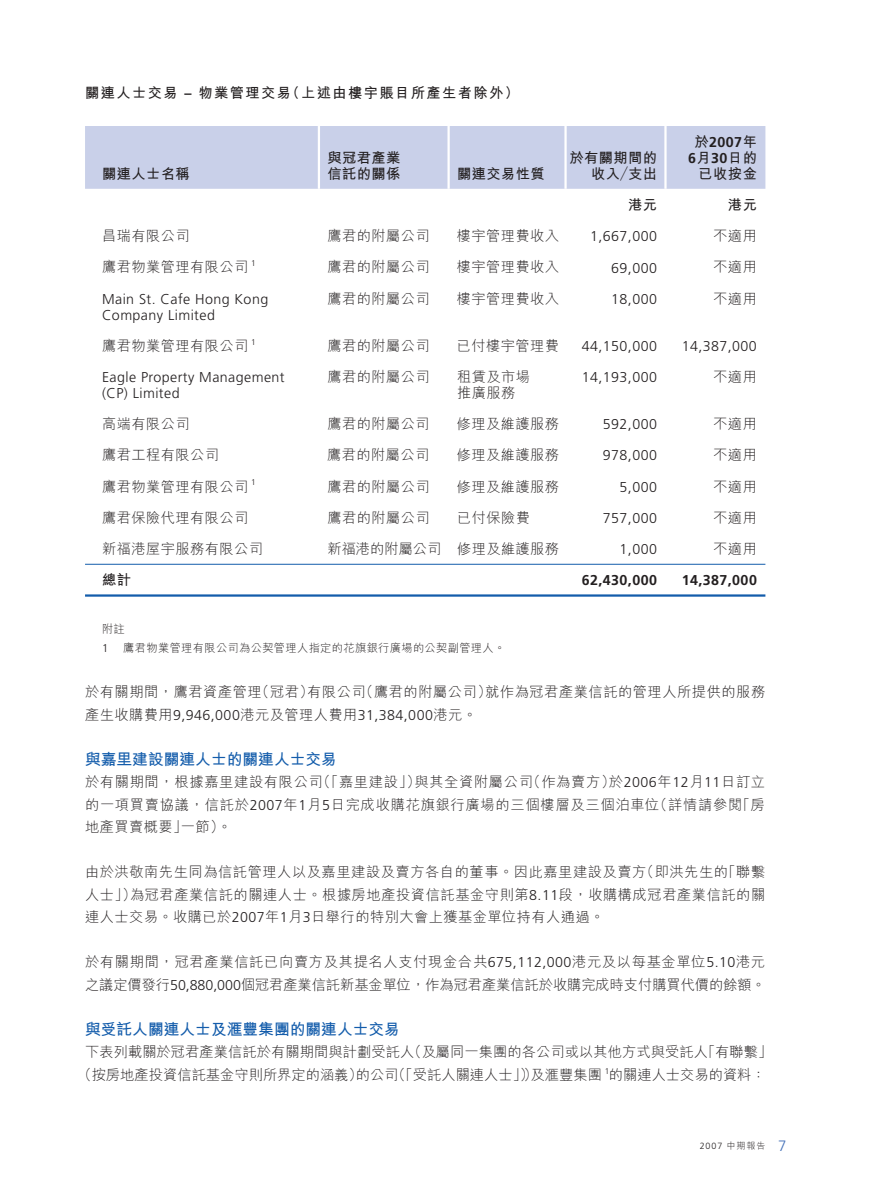
<style>
.page{position:relative;width:893px;height:1191px;background:#fff}
.page>*{position:absolute;margin:0;border:0;box-sizing:border-box;transform-origin:0 0}
.t1{font:15.75px "M Hei HK Bold B5 pc H";color:#135cab}
.t2{font:14.25px/22.5px "M Hei HK Light B5 pc H";letter-spacing:.03em;color:#231f20;text-align:justify}
.t3{font:300 14.25px/15.8px "Frutiger";letter-spacing:.03em;color:#231f20}
.t4{font:14.25px/22.5px "M Hei HK Light B5 pc H";letter-spacing:-.005em;color:#231f20}
.t5{font:14.25px/22.5px "M Hei HK Light B5 pc H";letter-spacing:.005em;color:#231f20;text-align:center}
.t6{font:14.25px/15.8px "M Hei HK Bold B5 pc H";letter-spacing:.03em;color:#231f20}
.t7{font:700 14.25px/15.8px "Frutiger";letter-spacing:.03em;color:#231f20;text-align:center}
.t8{font:14.25px "M Hei HK Bold B5 pc H";letter-spacing:.1em;color:#231f20}
.t9{font:14.25px "M Hei HK Light B5 pc H";color:#231f20}
.t10{font:11.25px "M Hei HK Light B5 pc H";letter-spacing:.03em;color:#231f20}
.t11{font:300 11.25px "Frutiger";color:#231f20}
.t12{font:300 9px "Frutiger";color:#231f20}
.s1{font-family:"Frutiger";font-weight:700}
.s2{font-family:"M Hei HK Bold B5 pc H";font-weight:400}
.s3{font-family:"M Hei HK Light B5 pc H";font-weight:400}
.s4{font-family:"Frutiger";font-weight:300}
.s5{font-size:15px;color:#4471b8}
</style>
<div class="page">
<div style="left:85px;top:126px;width:680px;height:63px;background:#c9d0e9"></div>
<hr style="left:85px;top:564px;width:674px;height:1px;background:#135cab">
<hr style="left:85px;top:594px;width:674px;height:2px;background:#135cab">
<svg style="left:759px;top:594px;width:6px;height:2px"></svg>
<hr style="left:318px;top:126px;width:2px;height:63px;background:#fff">
<hr style="left:447px;top:126px;width:3px;height:63px;background:#fff">
<hr style="left:564px;top:126px;width:3px;height:63px;background:#fff">
<hr style="left:664px;top:126px;width:3px;height:63px;background:#fff">
<p class="t8" style="left:85px;top:87px;width:435px">關連人士交易 <span class="s1">–</span> 物業管理交易（上述由樓宇賬目所產生者除外）</p>
<p class="t6" style="left:102px;top:167px;width:89px">關連人士名稱</p>
<p class="t6" style="left:327px;top:151px;width:74px">與冠君產業信託的關係</p>
<p class="t6" style="left:457px;top:167px;width:89px">關連交易性質</p>
<p class="t6" style="left:569px;top:151px;width:89px;text-align:right">於有關期間的收入／支出</p>
<p class="t7" style="left:688px;top:135px;width:70px"><span class="s2">於</span>2007<span class="s2">年<br></span>6<span class="s2">月</span>30<span class="s2">日的</span></p>
<p class="t6" style="left:699px;top:167px;width:60px">已收按金</p>
<p class="t6" style="left:628px;top:199px;width:30px">港元</p>
<p class="t6" style="left:728px;top:199px;width:30px">港元</p>
<p class="t2" style="left:102px;top:226px;width:89px">昌瑞有限公司</p>
<p class="t2" style="left:327px;top:226px;width:104px">鷹君的附屬公司</p>
<p class="t2" style="left:457px;top:226px;width:104px">樓宇管理費收入</p>
<p class="t3" style="left:590px;top:229px;width:68px">1,667,000</p>
<p class="t2" style="left:713px;top:226px;width:45px">不適用</p>
<p class="t2" style="left:102px;top:258px;width:155px">鷹君物業管理有限公司 <sup>1</sup></p>
<p class="t2" style="left:327px;top:258px;width:104px">鷹君的附屬公司</p>
<p class="t2" style="left:457px;top:258px;width:104px">樓宇管理費收入</p>
<p class="t3" style="left:611px;top:261px;width:47px">69,000</p>
<p class="t2" style="left:713px;top:258px;width:45px">不適用</p>
<p class="t3" style="left:102px;top:292px;width:168px">Main St. Cafe Hong Kong<br>Company Limited</p>
<p class="t2" style="left:327px;top:289px;width:104px">鷹君的附屬公司</p>
<p class="t2" style="left:457px;top:289px;width:104px">樓宇管理費收入</p>
<p class="t3" style="left:611px;top:292px;width:47px">18,000</p>
<p class="t2" style="left:713px;top:289px;width:45px">不適用</p>
<p class="t2" style="left:102px;top:336px;width:155px">鷹君物業管理有限公司 <sup>1</sup></p>
<p class="t2" style="left:327px;top:336px;width:104px">鷹君的附屬公司</p>
<p class="t2" style="left:457px;top:336px;width:104px">已付樓宇管理費</p>
<p class="t3" style="left:582px;top:339px;width:77px">44,150,000</p>
<p class="t3" style="left:682px;top:339px;width:77px">14,387,000</p>
<p class="t3" style="left:102px;top:370px;width:184px">Eagle Property Management (CP) Limited</p>
<p class="t2" style="left:327px;top:367px;width:104px">鷹君的附屬公司</p>
<p class="t2" style="left:457px;top:371px;width:74px;line-height:15.8px">租賃及市場推廣服務</p>
<p class="t3" style="left:582px;top:370px;width:77px">14,193,000</p>
<p class="t2" style="left:713px;top:367px;width:45px">不適用</p>
<p class="t2" style="left:102px;top:414px;width:89px">高端有限公司</p>
<p class="t2" style="left:327px;top:414px;width:104px">鷹君的附屬公司</p>
<p class="t2" style="left:457px;top:414px;width:104px">修理及維護服務</p>
<p class="t3" style="left:603px;top:417px;width:56px">592,000</p>
<p class="t2" style="left:713px;top:414px;width:45px">不適用</p>
<p class="t2" style="left:102px;top:445px;width:118px">鷹君工程有限公司</p>
<p class="t2" style="left:327px;top:445px;width:104px">鷹君的附屬公司</p>
<p class="t2" style="left:457px;top:445px;width:104px">修理及維護服務</p>
<p class="t3" style="left:603px;top:449px;width:56px">978,000</p>
<p class="t2" style="left:713px;top:445px;width:45px">不適用</p>
<p class="t2" style="left:102px;top:477px;width:155px">鷹君物業管理有限公司 <sup>1</sup></p>
<p class="t2" style="left:327px;top:477px;width:104px">鷹君的附屬公司</p>
<p class="t2" style="left:457px;top:477px;width:104px">修理及維護服務</p>
<p class="t3" style="left:620px;top:480px;width:39px">5,000</p>
<p class="t2" style="left:713px;top:477px;width:45px">不適用</p>
<p class="t2" style="left:102px;top:508px;width:148px">鷹君保險代理有限公司</p>
<p class="t2" style="left:327px;top:508px;width:104px">鷹君的附屬公司</p>
<p class="t2" style="left:457px;top:508px;width:74px">已付保險費</p>
<p class="t3" style="left:603px;top:511px;width:56px">757,000</p>
<p class="t2" style="left:713px;top:508px;width:45px">不適用</p>
<p class="t2" style="left:102px;top:539px;width:163px">新福港屋宇服務有限公司</p>
<p class="t9" style="left:327px;top:543px;width:233px">新福港的附屬公司 修理及維護服務</p>
<p class="t3" style="left:620px;top:542px;width:39px">1,000</p>
<p class="t2" style="left:713px;top:539px;width:45px">不適用</p>
<p class="t6" style="left:102px;top:574px;width:30px">總計</p>
<p class="t7" style="left:582px;top:573px;width:77px">62,430,000</p>
<p class="t7" style="left:682px;top:573px;width:77px">14,387,000</p>
<p class="t10" style="left:102px;top:624px;width:24px">附註</p>
<p class="t11" style="left:102px;top:644px;width:8px">1</p>
<p class="t10" style="left:123px;top:643px;width:384px">鷹君物業管理有限公司為公契管理人指定的花旗銀行廣場的公契副管理人。</p>
<p class="t2" style="left:85px;top:682px;width:682px">於有關期間，鷹君資產管理（冠君）有限公司（鷹君的附屬公司）就作為冠君產業信託的管理人所提供的服務</p>
<p class="t3" style="left:85px;top:708px;width:393px"><span class="s3">產生收購費用</span>9,946,000<span class="s3">港元及管理人費用</span>31,384,000<span class="s3">港元。</span></p>
<p class="t1" style="left:85px;top:753px;width:253px">與嘉里建設關連人士的關連人士交易</p>
<p class="t2" style="left:85px;top:772px;width:682px">於有關期間，根據嘉里建設有限公司（「嘉里建設」）與其全資附屬公司（作為賣方）於<span class="s4">2006</span>年<span class="s4">12</span>月<span class="s4">11</span>日訂立的一項買賣協議，信託於<span class="s4">2007</span>年<span class="s4">1</span>月<span class="s4">5</span>日完成收購花旗銀行廣場的三個樓層及三個泊車位（詳情請參閱「房地產買賣概要」一節）。</p>
<p class="t2" style="left:85px;top:862px;width:682px">由於洪敬南先生同為信託管理人以及嘉里建設及賣方各自的董事。因此嘉里建設及賣方（即洪先生的「聯繫人士」）為冠君產業信託的關連人士。根據房地產投資信託基金守則第<span class="s4">8.11</span>段，收購構成冠君產業信託的關連人士交易。收購已於<span class="s4">2007</span>年<span class="s4">1</span>月<span class="s4">3</span>日舉行的特別大會上獲基金單位持有人通過。</p>
<p class="t4" style="left:85px;top:952px;width:682px">於有關期間，冠君產業信託已向賣方及其提名人支付現金合共<span class="s4">675,112,000</span>港元及以每基金單位<span class="s4">5.10</span>港元之議定價發行<span class="s4">50,880,000</span>個冠君產業信託新基金單位，作為冠君產業信託於收購完成時支付購買代價的餘額。</p>
<p class="t1" style="left:85px;top:1023px;width:316px">與受託人關連人士及滙豐集團的關連人士交易</p>
<p class="t5" style="left:78px;top:1042px;width:696px">下表列載關於冠君產業信託於有關期間與計劃受託人（及屬同一集團的各公司或以其他方式與受託人「有聯繫」（按房地產投資信託基金守則所界定的涵義）的公司（「受託人關連人士」））及滙豐集團 <sup>1</sup>的關連人士交易的資料：</p>
<p class="t12" style="left:700px;top:1142px;width:88px">2007 <span class="s3">中期報告</span> <span class="s5">7</span></p>
</div>
